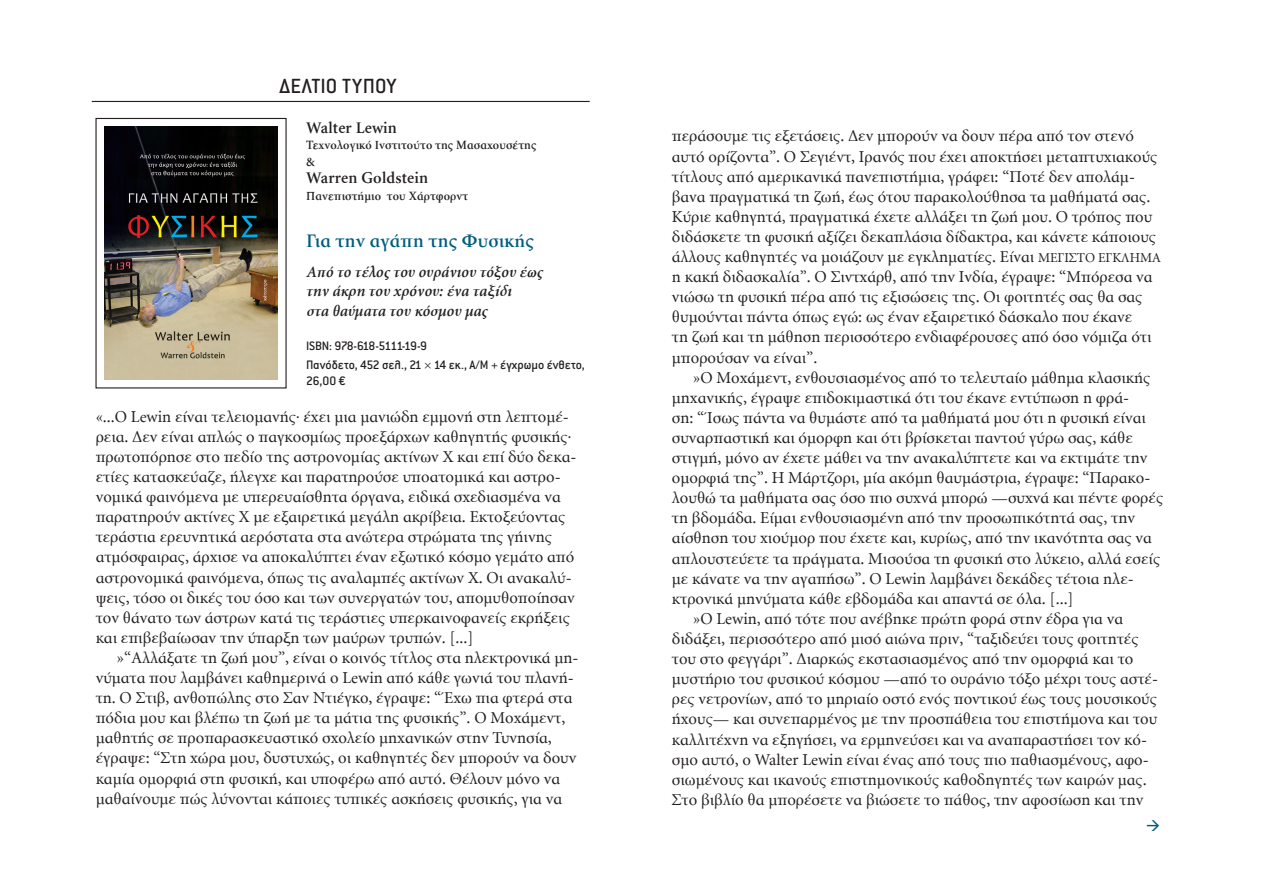
<style>
.page{position:relative;width:1263px;height:893px;background:#fff}
.page>*{position:absolute;margin:0;border:0;box-sizing:border-box;transform-origin:0 0}
.t1{font:500 22.5px "Conduit ITC Hel";letter-spacing:.01em;color:#231f20}
.t2{font:600 19.5px "Minion Greek";letter-spacing:.01em;color:#005d7d}
.t3{font:16.5px/20.1px "Minion Greek";color:#231f20}
.t4{font:600 16.5px "Minion Greek";letter-spacing:.01em;color:#231f20}
.t5{font:italic 600 16.05px/19.5px "Minion Greek";letter-spacing:.01em;color:#231f20}
.t6{font:500 13.5px/16.2px "Conduit ITC Hel";color:#231f20}
.t7{font:500 13.5px "Conduit ITC Hel";letter-spacing:-.06em;color:#231f20}
.t8{font:600 12.6px "Minion Greek";letter-spacing:.01em;color:#231f20}
.s1{font-family:"Arno Pro"}
.s2{font-size:13.5px}
</style>
<div class="page">
<hr style="left:92px;top:101px;width:498px;height:1px;background:#231f20">
<img style="left:105px;top:127px;width:173px;height:252px">
<p class="t1" style="left:279px;top:75px;width:119px">ΔΕΛΤΙΟ ΤΥΠΟΥ</p>
<p class="t4" style="left:306px;top:119px;width:92px">Walter Lewin</p>
<p class="t8" style="left:306px;top:139px;width:232px">Τεχνολογικό Ινστιτούτο της Μασαχουσέτης</p>
<p class="t8" style="left:306px;top:156px;width:10px">&amp;</p>
<p class="t4" style="left:306px;top:170px;width:124px">Warren Goldstein</p>
<p class="t8" style="left:306px;top:189px;width:164px">Πανεπιστήμιο του Χάρτφορντ</p>
<p class="t2" style="left:306px;top:231px;width:229px">Για την αγάπη της Φυσικής</p>
<p class="t5" style="left:306px;top:263px;width:238px">Από το τέλος του ουράνιου τόξου έως την άκρη του χρόνου: ένα ταξίδι<br>στα θαύματα του κόσμου μας</p>
<p class="t7" style="left:306px;top:339px;width:122px">ISBN: 978-618-5111-19-9</p>
<p class="t6" style="left:306px;top:357px;width:280px">Πανόδετο, 452 σελ., 21 14 εκ., Α/Μ + έγχρωμο ένθετο,<br>26,00 €</p>
<p class="t3" style="left:96px;top:407px;width:482px">«...Ο Lewin είναι τελειομανής<span class="s1">·</span> έχει μια μανιώδη εμμονή στη λεπτομέ&shy;ρεια. Δεν είναι απλώς ο παγκοσμίως προεξάρχων καθηγητής φυσικής<span class="s1">· </span>πρωτοπόρησε στο πεδίο της αστρονομίας ακτίνων X και επί δύο δεκα&shy;ετίες κατασκεύαζε, ήλεγχε και παρατηρούσε υποατομικά και αστρο&shy;νομικά φαινόμενα με υπερευαίσθητα όργανα, ειδικά σχεδιασμένα να παρατηρούν ακτίνες Χ με εξαιρετικά μεγάλη ακρίβεια. Εκτοξεύοντας τεράστια ερευνητικά αερόστατα στα ανώτερα στρώματα της γήινης ατμόσφαιρας, άρχισε να αποκαλύπτει έναν εξωτικό κόσμο γεμάτο από αστρονομικά φαινόμενα, όπως τις αναλαμπές ακτίνων Χ. Οι ανακαλύ&shy;ψεις, τόσο οι δικές του όσο και των συνεργατών του, απομυθοποίησαν τον θάνατο των άστρων κατά τις τεράστιες υπερκαινοφανείς εκρήξεις και επιβεβαίωσαν την ύπαρξη των μαύρων τρυπών. [...]</p>
<p class="t3" style="left:96px;top:648px;width:484px;text-indent:21px">»“Αλλάξατε τη ζωή μου”, είναι ο κοινός τίτλος στα ηλεκτρονικά μη&shy;νύματα που λαμβάνει καθημερινά ο Lewin από κάθε γωνιά του πλανή&shy;τη. O Στιβ, ανθοπώλης στο Σαν Ντιέγκο, έγραψε: “ Έχω πια φτερά στα πόδια μου και βλέπω τη ζωή με τα μάτια της φυσικής”. Ο Μοχάμεντ, μαθητής σε προπαρασκευαστικό σχολείο μηχανικών στην Τυνησία, έγραψε: “Στη χώρα μου, δυστυχώς, οι καθηγητές δεν μπορούν να δουν καμία ομορφιά στη φυσική, και υποφέρω από αυτό. Θέλουν μόνο να μαθαίνουμε πώς λύνονται κάποιες τυπικές ασκήσεις φυσικής, για να</p>
<p class="t3" style="left:672px;top:127px;width:490px">περάσουμε τις εξετάσεις. Δεν μπορούν να δουν πέρα από τον στενό αυτό ορίζοντα”. Ο Σεγιέντ, Ιρανός που έχει αποκτήσει μεταπτυχιακούς τίτλους από αμερικανικά πανεπιστήμια, γράφει: “Ποτέ δεν απολάμ&shy;βανα πραγματικά τη ζωή, έως ότου παρακολούθησα τα μαθήματά σας.<br>Κύριε καθηγητά, πραγματικά έχετε αλλάξει τη ζωή μου. Ο τρόπος που διδάσκετε τη φυσική αξίζει δεκαπλάσια δίδακτρα, και κάνετε κάποιους άλλους καθηγητές να μοιάζουν με εγκληματίες. Είναι <span class="s2">ΜΕΓΙΣΤΟ ΕΓΚΛΗΜΑ </span>η κακή διδασκαλία”. Ο Σιντχάρθ, από την Ινδία, έγραψε: “Μπόρεσα να νιώσω τη φυσική πέρα από τις εξισώσεις της. Οι φοιτητές σας θα σας θυμούνται πάντα όπως εγώ: ως έναν εξαιρετικό δάσκαλο που έκανε<br>τη ζωή και τη μάθηση περισσότερο ενδιαφέρουσες από όσο νόμιζα ότι μπορούσαν να είναι”.</p>
<p class="t3" style="left:672px;top:368px;width:493px;text-indent:21px">»Ο Μοχάμεντ, ενθουσιασμένος από το τελευταίο μάθημα κλασικής μηχανικής, έγραψε επιδοκιμαστικά ότι του έκανε εντύπωση η φρά-<br>ση: “ Ίσως πάντα να θυμάστε από τα μαθήματά μου ότι η φυσική είναι συναρπαστική και όμορφη και ότι βρίσκεται παντού γύρω σας, κάθε στιγμή, μόνο αν έχετε μάθει να την ανακαλύπτετε και να εκτιμάτε την ομορφιά της”. Η Μάρτζορι, μία ακόμη θαυμάστρια, έγραψε: “Παρακο&shy;λουθώ τα μαθήματα σας όσο πιο συχνά μπορώ <span class="s1">—</span>συχνά και πέντε φορές τη βδομάδα. Είμαι ενθουσιασμένη από την προσωπικότητά σας, την αίσθηση του χιούμορ που έχετε και, κυρίως, από την ικανότητα σας να απλουστεύετε τα πράγματα. Μισούσα τη φυσική στο λύκειο, αλλά εσείς με κάνατε να την αγαπήσω”. Ο Lewin λαμβάνει δεκάδες τέτοια ηλε&shy;κτρονικά μηνύματα κάθε εβδομάδα και απαντά σε όλα. [...]</p>
<p class="t3" style="left:672px;top:609px;width:488px;text-indent:21px">»Ο Lewin, από τότε που ανέβηκε πρώτη φορά στην έδρα για να διδάξει, περισσότερο από μισό αιώνα πριν, “ταξιδεύει τους φοιτητές του στο φεγγάρι”. Διαρκώς εκστασιασμένος από την ομορφιά και το μυστήριο του φυσικού κόσμου <span class="s1">—</span>από το ουράνιο τόξο μέχρι τους αστέ&shy;ρες νετρονίων, από το μηριαίο οστό ενός ποντικού έως τους μουσικούς ήχους<span class="s1">—</span> και συνεπαρμένος με την προσπάθεια του επιστήμονα και του καλλιτέχνη να εξηγήσει, να ερμηνεύσει και να αναπαραστήσει τον κό&shy;σμο αυτό, ο Walter Lewin είναι ένας από τους πιο παθιασμένους, αφο&shy;σιωμένους και ικανούς επιστημονικούς καθοδηγητές των καιρών μας.<br>Στο βιβλίο θα μπορέσετε να βιώσετε το πάθος, την αφοσίωση και την</p>
</div>
